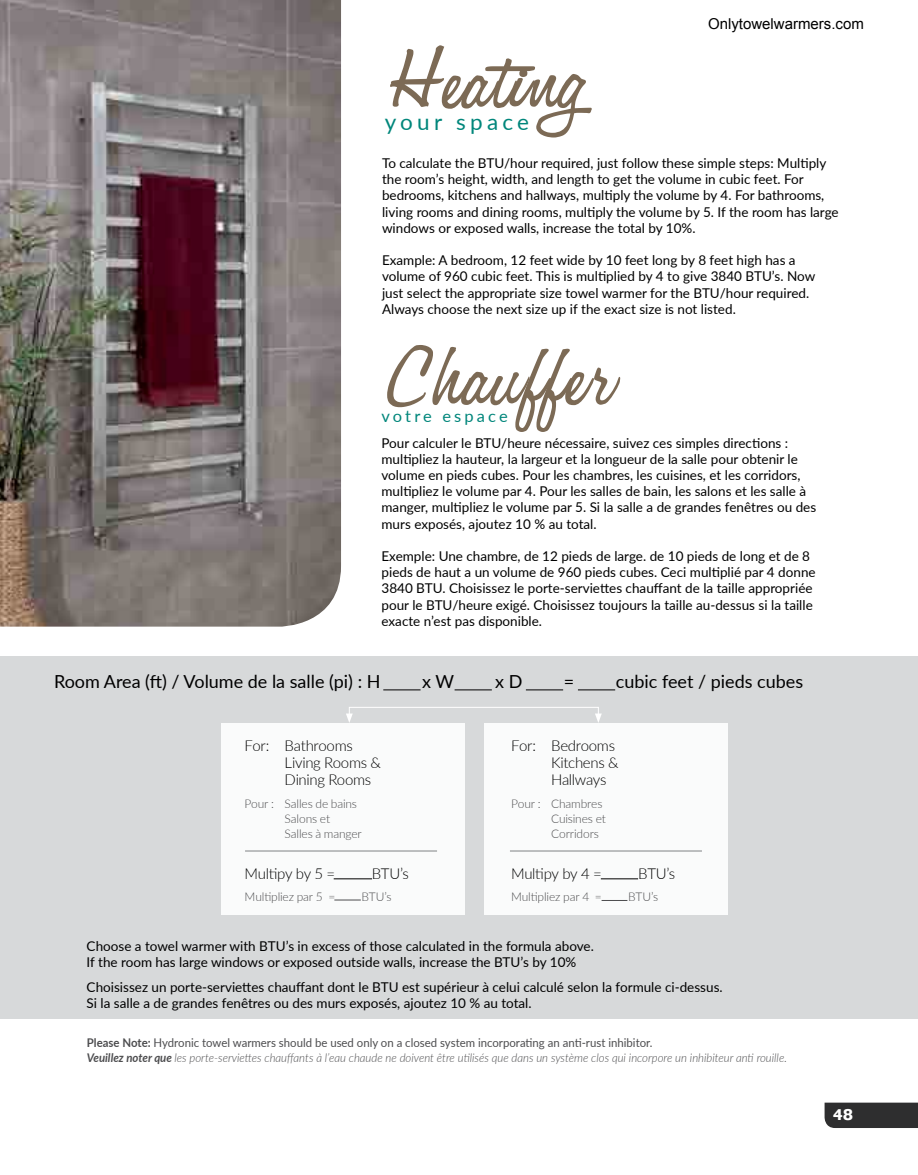
<style>
.page{position:relative;width:918px;height:1175px;background:#fff}
.page>*{position:absolute;margin:0;border:0;box-sizing:border-box;transform-origin:0 0}
.t1{font:102px "Louisiana";letter-spacing:.03em;color:#7c6a55}
.t2{font:22.5px "Lato";letter-spacing:.19em;color:#00867b}
.t3{font:18px "Lato";color:#000}
.t4{font:16.5px "Lato";letter-spacing:.19em;color:#00867b}
.t5{font:700 16.5px "Maven Pro";color:#fff}
.t6{font:300 15px/17.1px "Lato";letter-spacing:-.025em;color:#000}
.t7{font:15px "Arial";color:#000}
.t8{font:13.5px/16.2px "Lato";color:#000}
.t9{font:italic 300 12px/15px "Lato";color:#4d4d4f;scale:.95 1}
.t10{font:300 12px/15px "Lato";letter-spacing:-.01em;color:#4d4d4f}
.s1{font-weight:700;font-style:normal}
.s2{font-weight:400;font-style:normal}
.s3{font-weight:700}
</style>
<div class="page">
<div style="left:0;top:656px;width:918px;height:363px;background:#d7d9da"></div>
<div style="left:222px;top:723px;width:243px;height:192px;background:#fff"></div>
<div style="left:484px;top:723px;width:243px;height:191px;background:#fff"></div>
<hr style="left:245px;top:850px;width:192px;height:1px;background:#808285">
<hr style="left:510px;top:850px;width:192px;height:1px;background:#808285">
<div style="left:349px;top:707px;width:250px;height:9px;border:1px solid #fff"></div>
<svg style="left:595px;top:713px;width:7px;height:10px"></svg>
<svg style="left:346px;top:713px;width:7px;height:10px"></svg>
<hr style="left:383px;top:689px;width:38px;height:1px;background:#000">
<hr style="left:455px;top:689px;width:37px;height:1px;background:#000">
<hr style="left:526px;top:689px;width:37px;height:1px;background:#000">
<hr style="left:578px;top:689px;width:37px;height:1px;background:#000">
<hr style="left:334px;top:878px;width:38px;height:1px;background:#000">
<svg style="left:334px;top:899px;width:27px;height:1px"></svg>
<svg style="left:602px;top:900px;width:25px;height:1px"></svg>
<hr style="left:601px;top:878px;width:37px;height:1px;background:#000">
<img style="left:0;top:0;width:341px;height:626px">
<div style="left:825px;top:1102px;width:93px;height:26px;background:#2e2e2f"></div>
<h1 class="t1" style="left:385px;top:23px;width:198px">Heating</h1>
<h2 class="t2" style="left:385px;top:106px;width:146px">your space</h2>
<p class="t7" style="left:708px;top:14px;width:157px">Onlytowelwarmers.com</p>
<p class="t8" style="left:382px;top:154px;width:458px">To calculate the BTU/hour required, just follow these simple steps: Multiply the room’s height, width, and length to get the volume in cubic feet. For bedrooms, kitchens and hallways, multiply the volume by 4. For bathrooms, living rooms and dining rooms, multiply the volume by 5. If the room has large windows or exposed walls, increase the total by 10%.</p>
<p class="t8" style="left:382px;top:252px;width:435px">Example: A bedroom, 12 feet wide by 10 feet long by 8 feet high has a volume of 960 cubic feet. This is multiplied by 4 to give 3840 BTU’s. Now just select the appropriate size towel warmer for the BTU/hour required.<br>Always choose the next size up if the exact size is not listed.</p>
<h1 class="t1" style="left:382px;top:319px;width:227px">Chauffer</h1>
<p class="t4" style="left:382px;top:404px;width:128px">votre espace</p>
<p class="t8" style="left:382px;top:434px;width:436px">Pour calculer le BTU/heure nécessaire, suivez ces simples directions : multipliez la hauteur, la largeur et la longueur de la salle pour obtenir le volume en pieds cubes. Pour les chambres, les cuisines, et les corridors, multipliez le volume par 4. Pour les salles de bain, les salons et les salle à manger, multipliez le volume par 5. Si la salle a de grandes fenêtres ou des murs exposés, ajoutez 10 % au total.</p>
<p class="t8" style="left:382px;top:547px;width:436px">Exemple: Une chambre, de 12 pieds de large. de 10 pieds de long et de 8 pieds de haut a un volume de 960 pieds cubes. Ceci multiplié par 4 donne 3840 BTU. Choisissez le porte-serviettes chauffant de la taille appropriée pour le BTU/heure exigé. Choisissez toujours la taille au-dessus si la taille exacte n’est pas disponible.</p>
<h3 class="t3" style="left:54px;top:669px;width:328px">Room Area (ft) / Volume de la salle (pi) : H</h3>
<h3 class="t3" style="left:422px;top:669px;width:33px">x W</h3>
<h3 class="t3" style="left:495px;top:669px;width:29px">x D</h3>
<h3 class="t3" style="left:564px;top:669px;width:12px">=</h3>
<h3 class="t3" style="left:616px;top:669px;width:189px">cubic feet / pieds cubes</h3>
<p class="t6" style="left:285px;top:736px;width:98px;text-indent:-40px">For: Bathrooms<br>Living Rooms &amp;<br>Dining Rooms</p>
<p class="t10" style="left:285px;top:795px;width:79px;text-indent:-40px">Pour : Salles de bains<br>Salons et<br>Salles à manger</p>
<p class="t6" style="left:245px;top:864px;width:92px">Multipy by 5 =</p>
<p class="t6" style="left:372px;top:864px;width:39px">BTU’s</p>
<p class="t10" style="left:245px;top:888px;width:92px">Multipliez par 5 =</p>
<p class="t10" style="left:362px;top:888px;width:32px">BTU’s</p>
<p class="t6" style="left:551px;top:736px;width:69px;text-indent:-40px">For: Bedrooms<br>Kitchens &amp;<br>Hallways</p>
<p class="t10" style="left:551px;top:795px;width:56px;text-indent:-40px">Pour : Chambres<br>Cuisines et<br>Corridors</p>
<p class="t6" style="left:511px;top:864px;width:92px">Multipy by 4 =</p>
<p class="t6" style="left:638px;top:864px;width:39px">BTU’s</p>
<p class="t10" style="left:511px;top:888px;width:92px">Multipliez par 4 =</p>
<p class="t10" style="left:628px;top:888px;width:32px">BTU’s</p>
<p class="t8" style="left:87px;top:937px;width:509px">Choose a towel warmer with BTU’s in excess of those calculated in the formula above.<br>If the room has large windows or exposed outside walls, increase the BTU’s by 10%</p>
<p class="t8" style="left:87px;top:978px;width:638px">Choisissez un porte-serviettes chauffant dont le BTU est supérieur à celui calculé selon la formule ci-dessus.<br>Si la salle a de grandes fenêtres ou des murs exposés, ajoutez 10 % au total.</p>
<p class="t9" style="left:87px;top:1035px;width:738px"><span class="s1">Please Note:</span> <span class="s2">Hydronic towel warmers should be used only on a closed system incorporating an anti-rust inhibitor.<br></span><span class="s3">Veuillez noter que</span> les porte-serviettes chauffants à l’eau chaude ne doivent être utilisés que dans un système clos qui incorpore un inhibiteur anti rouille.</p>
<p class="t5" style="left:833px;top:1102px;width:22px">48</p>
</div>
